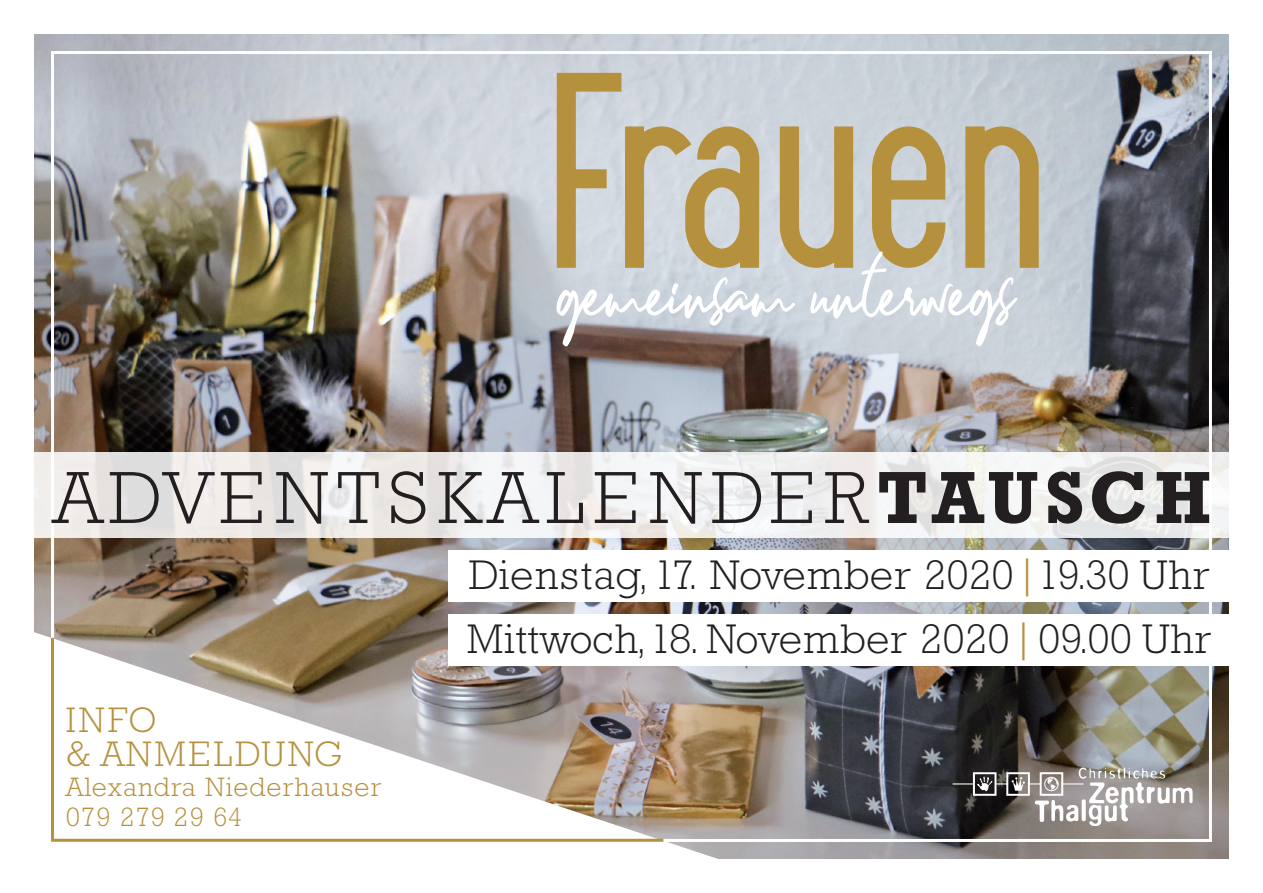
<style>
.page{position:relative;width:1263px;height:893px;background:#fff}
.page>*{position:absolute;margin:0;border:0;box-sizing:border-box;transform-origin:0 0}
.t1{font:235.2px "Maxwell Sans";letter-spacing:-.03em;color:#b5913e}
.t2{font:119.7px "Dellamonde";letter-spacing:.005em;color:#fff}
.t3{font:300 75px "Rockwell";letter-spacing:.11em;color:#231f20}
.t4{font:300 42px "Rockwell";letter-spacing:.01em;color:#231f20}
.t5{font:300 36px "Rockwell";letter-spacing:.09em;color:#b5913e}
.t6{font:300 27px/30px "Rockwell";letter-spacing:.04em;color:#b5913e}
.s1{font-weight:700}
.s2{color:#b5913e}
</style>
<div class="page">
<img style="left:34px;top:34px;width:1195px;height:825px">
<img style="left:34px;top:621px;width:787px;height:238px">
<svg style="left:952px;top:767px;width:240px;height:59px;background:#8c8785"></svg>
<div style="left:1044px;top:777px;width:15px;height:14px;border:1px solid #fff;border-radius:50%"></div>
<svg style="left:555px;top:71px;width:206px;height:199px;background:#cccbc4"></svg>
<svg style="left:778px;top:124px;width:77px;height:146px;background:#c8c5b8"></svg>
<svg style="left:870px;top:124px;width:77px;height:146px;background:#c7c4b7"></svg>
<svg style="left:963px;top:124px;width:78px;height:146px;background:#c2bfb2"></svg>
<svg style="left:50px;top:635px;width:616px;height:208px"></svg>
<svg style="left:34px;top:453px;width:1195px;height:85px"></svg>
<div style="left:448px;top:551px;width:783px;height:51px;background:#fff"></div>
<div style="left:448px;top:614px;width:783px;height:51px;background:#fff"></div>
<p class="t1" style="left:546px;top:20px;width:508px">Frauen</p>
<p class="t2" style="left:558px;top:225px;width:459px">gemeinsam unterwegs</p>
<p class="t3" style="left:53px;top:455px;width:1160px">ADVENTSKALENDER<span class="s1">TAUSCH</span></p>
<p class="t4" style="left:469px;top:551px;width:742px">Dienstag, 17. November 2020<span class="s2">|</span>19.30 Uhr</p>
<p class="t4" style="left:467px;top:615px;width:746px">Mittwoch, 18. November 2020<span class="s2">|</span>09.00 Uhr</p>
<p class="t5" style="left:66px;top:699px;width:92px">INFO</p>
<p class="t5" style="left:66px;top:734px;width:278px">&amp; ANMELDUNG</p>
<p class="t6" style="left:66px;top:772px;width:317px">Alexandra Niederhauser<br>079 279 29 64</p>
</div>
